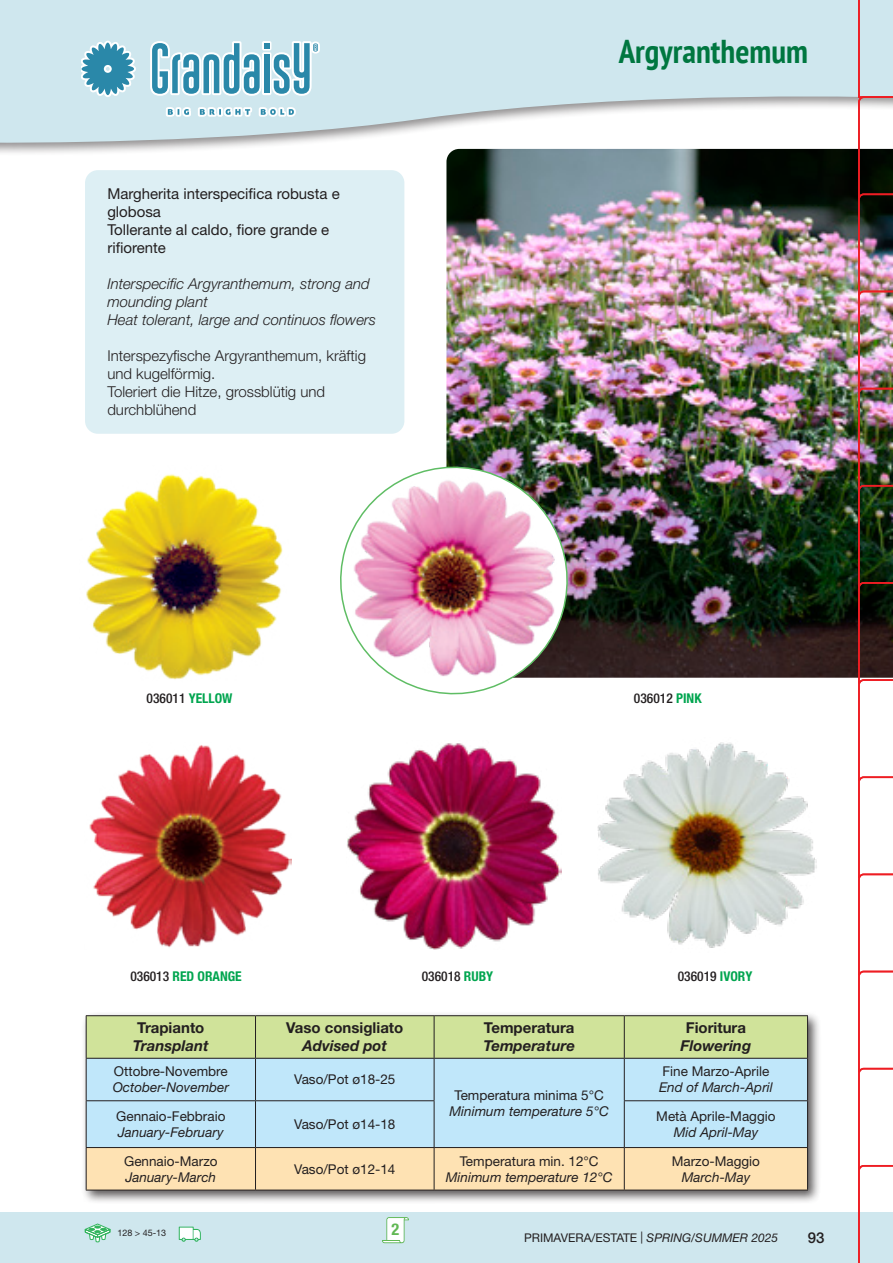
<style>
.page{position:relative;width:893px;height:1263px;background:#fff}
.page>*{position:absolute;margin:0;border:0;box-sizing:border-box;transform-origin:0 0}
.t1{font:700 condensed 33px "PT Sans";color:#007740}
.Dida{font:700 condensed 16.35px "Helvetica Neue LT Std";color:#61b854}
.t2{font:300 15px/18px "Helvetica Neue LT Std";color:#231f20}
.t3{font:italic 300 15px/18px "Helvetica Neue LT Std";color:#231f20}
.t4{font:15px/18px "Helvetica Neue LT Std";color:#231f20}
.t5{font:700 15px "Helvetica Neue LT Std";color:#231f20}
.t6{font:italic 700 15px "Helvetica Neue LT Std";color:#231f20}
.t7{font:500 15px "Helvetica Neue LT Std";color:#231f20}
.t8{font:13.5px "Helvetica Neue LT Std";color:#231f20}
.t9{font:italic 13.5px "Helvetica Neue LT Std";color:#231f20}
.Impaginato_centrale{font:500 condensed 13.5px "Helvetica Neue LT Std";color:#231f20}
.Impaginato_centrale-2{font:700 condensed 13.5px "Helvetica Neue LT Std";color:#00a54f}
.t10{font:12px "Helvetica Neue LT Std";color:#231f20}
.t11{font:9px "Helvetica Neue LT Std";color:#231f20}
.s1{font-weight:700;color:#00a54f}
.s2{font-weight:500;color:#231f20}
.s3{font-style:italic}
</style>
<div class="page">
<div style="left:85px;top:170px;width:319px;height:264px;background:#ddeff4;border-radius:13px"></div>
<img style="left:446px;top:156px;width:411px;height:522px">
<div style="left:0;top:1212px;width:893px;height:51px;background:#cfe7ee"></div>
<div style="left:0;top:0;width:893px;height:156px;background:#231f20;opacity:.5"></div>
<svg style="left:0;top:0;width:857px;height:144px;background:#d4e7ed"></svg>
<svg style="left:84px;top:1223px;width:27px;height:20px"></svg>
<svg style="left:179px;top:1226px;width:22px;height:16px"></svg>
<svg style="left:382px;top:1217px;width:27px;height:26px"></svg>
<img style="left:86px;top:474px;width:197px;height:206px">
<img style="left:89px;top:745px;width:202px;height:203px">
<img style="left:347px;top:743px;width:214px;height:207px">
<img style="left:598px;top:742px;width:219px;height:206px">
<div style="left:81px;top:1010px;width:741px;height:194px;background:#231f20;opacity:.75"></div>
<div style="left:87px;top:1016px;width:720px;height:42px;background:#d0e39a"></div>
<div style="left:87px;top:1059px;width:720px;height:88px;background:#c0e7fa"></div>
<div style="left:87px;top:1148px;width:720px;height:42px;background:#fee2b3"></div>
<hr style="left:86px;top:1015px;width:169px;height:1px;background:#231f20">
<hr style="left:86px;top:1016px;width:1px;height:42px;background:#231f20">
<hr style="left:255px;top:1015px;width:179px;height:1px;background:#231f20">
<hr style="left:255px;top:1016px;width:1px;height:42px;background:#231f20">
<hr style="left:434px;top:1015px;width:190px;height:1px;background:#231f20">
<hr style="left:434px;top:1016px;width:1px;height:42px;background:#231f20">
<hr style="left:624px;top:1015px;width:184px;height:1px;background:#231f20">
<hr style="left:624px;top:1016px;width:1px;height:42px;background:#231f20">
<hr style="left:807px;top:1016px;width:1px;height:42px;background:#231f20">
<hr style="left:86px;top:1058px;width:169px;height:1px;background:#231f20">
<hr style="left:86px;top:1058px;width:1px;height:42px;background:#231f20">
<hr style="left:255px;top:1058px;width:179px;height:1px;background:#231f20">
<hr style="left:255px;top:1058px;width:1px;height:42px;background:#231f20">
<hr style="left:434px;top:1058px;width:190px;height:1px;background:#231f20">
<hr style="left:434px;top:1058px;width:1px;height:42px;background:#231f20">
<hr style="left:624px;top:1058px;width:184px;height:1px;background:#231f20">
<hr style="left:624px;top:1058px;width:1px;height:42px;background:#231f20">
<hr style="left:807px;top:1058px;width:1px;height:42px;background:#231f20">
<hr style="left:86px;top:1100px;width:169px;height:1px;background:#231f20">
<hr style="left:86px;top:1101px;width:1px;height:46px;background:#231f20">
<hr style="left:255px;top:1100px;width:179px;height:1px;background:#231f20">
<hr style="left:255px;top:1101px;width:1px;height:46px;background:#231f20">
<hr style="left:434px;top:1101px;width:1px;height:46px;background:#231f20">
<hr style="left:624px;top:1100px;width:184px;height:1px;background:#231f20">
<hr style="left:624px;top:1101px;width:1px;height:46px;background:#231f20">
<hr style="left:807px;top:1101px;width:1px;height:46px;background:#231f20">
<hr style="left:86px;top:1147px;width:169px;height:1px;background:#231f20">
<hr style="left:86px;top:1148px;width:1px;height:42px;background:#231f20">
<hr style="left:255px;top:1147px;width:179px;height:1px;background:#231f20">
<hr style="left:255px;top:1148px;width:1px;height:42px;background:#231f20">
<hr style="left:434px;top:1147px;width:190px;height:1px;background:#231f20">
<hr style="left:434px;top:1148px;width:1px;height:42px;background:#231f20">
<hr style="left:624px;top:1147px;width:184px;height:1px;background:#231f20">
<hr style="left:624px;top:1148px;width:1px;height:42px;background:#231f20">
<hr style="left:807px;top:1148px;width:1px;height:42px;background:#231f20">
<hr style="left:86px;top:1190px;width:169px;height:1px;background:#231f20">
<hr style="left:255px;top:1190px;width:179px;height:1px;background:#231f20">
<hr style="left:434px;top:1190px;width:190px;height:1px;background:#231f20">
<hr style="left:624px;top:1190px;width:184px;height:1px;background:#231f20">
<svg style="left:81px;top:41px;width:55px;height:56px;background:#78b4c9"></svg>
<svg style="left:311px;top:41px;width:9px;height:13px"></svg>
<svg style="left:166px;top:107px;width:25px;height:10px"></svg>
<svg style="left:198px;top:107px;width:54px;height:10px"></svg>
<svg style="left:259px;top:107px;width:37px;height:10px"></svg>
<svg style="left:150px;top:41px;width:168px;height:55px"></svg>
<img style="left:340px;top:454px;width:240px;height:241px">
<img style="left:857px;top:0;width:36px;height:1263px">
<p class="t4" style="left:107px;top:185px;width:234px">Margherita interspecifica robusta e globosa</p>
<p class="t4" style="left:107px;top:221px;width:223px">Tollerante al caldo, fiore grande e rifiorente</p>
<p class="t3" style="left:107px;top:275px;width:264px">Interspecific Argyranthemum, strong and mounding plant</p>
<p class="t3" style="left:107px;top:311px;width:270px">Heat tolerant, large and continuos flowers</p>
<p class="t2" style="left:107px;top:347px;width:260px">Interspezyfische Argyranthemum, kräftig und kugelförmig.</p>
<p class="t2" style="left:107px;top:383px;width:219px">Toleriert die Hitze, grossblütig und durchblühend</p>
<p class="Impaginato_centrale" style="left:147px;top:690px;width:87px">036011 <span class="s1">YELLOW</span></p>
<p class="t1" style="left:619px;top:29px;width:191px">Argyranthemum</p>
<p class="Impaginato_centrale" style="left:634px;top:690px;width:69px">036012 <span class="s1">PINK</span></p>
<p class="Impaginato_centrale-2" style="left:130px;top:968px;width:113px"><span class="s2">036013</span> RED ORANGE</p>
<p class="Impaginato_centrale" style="left:422px;top:968px;width:73px">036018 <span class="s1">RUBY</span></p>
<p class="Impaginato_centrale" style="left:678px;top:968px;width:76px">036019 <span class="s1">IVORY</span></p>
<p class="t5" style="left:137px;top:1019px;width:69px">Trapianto</p>
<p class="t6" style="left:133px;top:1037px;width:77px">Transplant</p>
<p class="t8" style="left:114px;top:1063px;width:115px">Ottobre-Novembre</p>
<p class="t9" style="left:113px;top:1079px;width:118px">October-November</p>
<p class="t8" style="left:116px;top:1108px;width:111px">Gennaio-Febbraio</p>
<p class="t9" style="left:118px;top:1124px;width:107px">January-February</p>
<p class="t8" style="left:124px;top:1153px;width:95px">Gennaio-Marzo</p>
<p class="t9" style="left:126px;top:1169px;width:92px">January-March</p>
<p class="t5" style="left:286px;top:1019px;width:119px">Vaso consigliato</p>
<p class="t6" style="left:303px;top:1037px;width:86px">Advised pot</p>
<p class="t8" style="left:294px;top:1071px;width:103px">Vaso/Pot ø18-25</p>
<p class="t8" style="left:294px;top:1116px;width:103px">Vaso/Pot ø14-18</p>
<p class="t8" style="left:294px;top:1161px;width:103px">Vaso/Pot ø12-14</p>
<p class="t11" style="left:117px;top:1228px;width:50px">128 &gt; 45-13</p>
<p class="Dida" style="left:392px;top:1219px;width:9px">2</p>
<p class="t5" style="left:484px;top:1019px;width:92px">Temperatura</p>
<p class="t6" style="left:483px;top:1037px;width:93px">Temperature</p>
<p class="t8" style="left:454px;top:1087px;width:151px">Temperatura minima 5°C</p>
<p class="t9" style="left:450px;top:1103px;width:161px">Minimum temperature 5°C</p>
<p class="t8" style="left:460px;top:1153px;width:140px">Temperatura min. 12°C</p>
<p class="t9" style="left:446px;top:1169px;width:168px">Minimum temperature 12°C</p>
<p class="t5" style="left:686px;top:1019px;width:62px">Fioritura</p>
<p class="t6" style="left:681px;top:1037px;width:72px">Flowering</p>
<p class="t8" style="left:663px;top:1063px;width:108px">Fine Marzo-Aprile</p>
<p class="t9" style="left:659px;top:1079px;width:115px">End of March-April</p>
<p class="t8" style="left:656px;top:1108px;width:121px">Metà Aprile-Maggio</p>
<p class="t9" style="left:674px;top:1124px;width:86px">Mid April-May</p>
<p class="t8" style="left:672px;top:1153px;width:90px">Marzo-Maggio</p>
<p class="t9" style="left:682px;top:1169px;width:70px">March-May</p>
<p class="t10" style="left:524px;top:1230px;width:256px">PRIMAVERA/ESTATE | <span class="s3">SPRING/SUMMER 2025</span></p>
<p class="t7" style="left:808px;top:1228px;width:18px">93</p>
</div>
